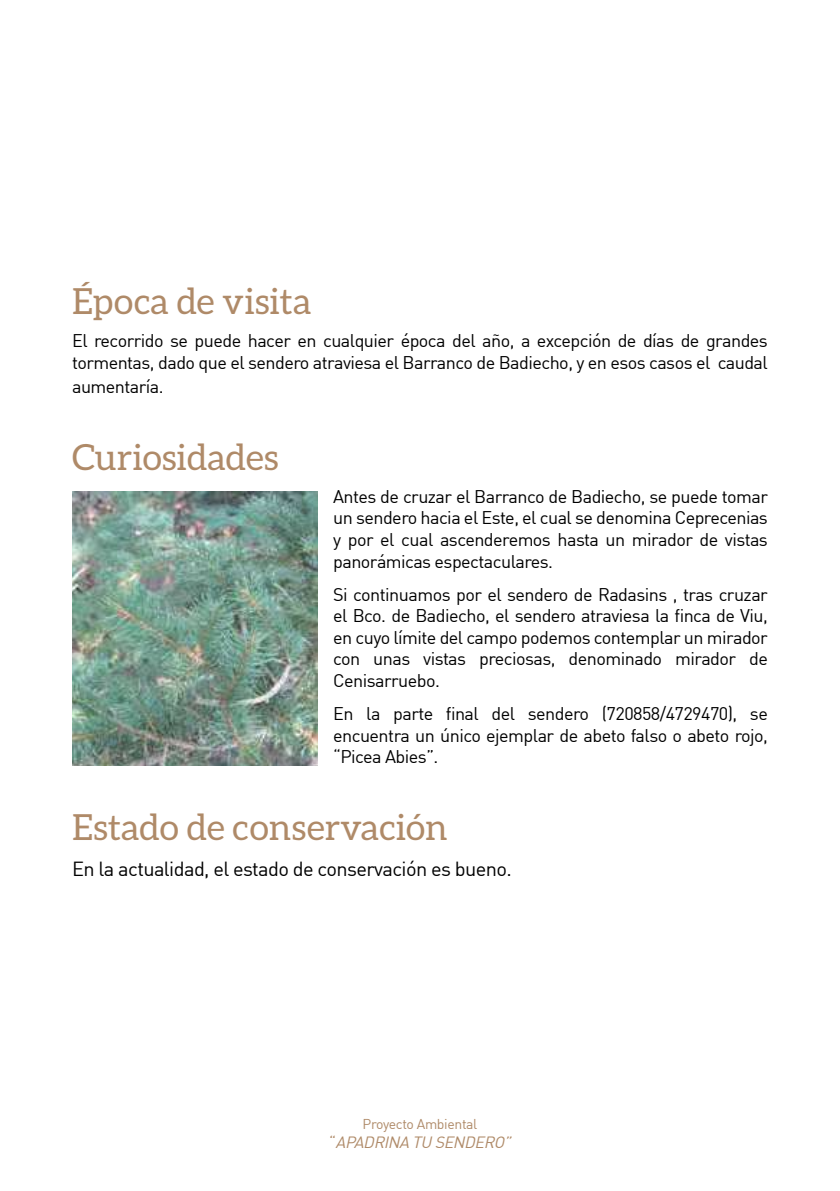
<style>
.page{position:relative;width:840px;height:1191px;background:#fff}
.page>*{position:absolute;margin:0;border:0;box-sizing:border-box;transform-origin:0 0}
.t1{font:36px "Aleo";color:#af8a68}
.t2{font:20px "DIN";letter-spacing:-.03em;color:#000}
.t3{font:18px/21.6px "DIN";letter-spacing:-.03em;color:#000;text-align:justify}
.t4{font:italic 16px "DIN";color:#af8a68}
.t5{font:14px "DIN";letter-spacing:-.025em;color:#af8a68}
.s1{font-style:normal}
</style>
<div class="page">
<img style="left:72px;top:492px;width:245px;height:273px">
<h1 class="t1" style="left:72px;top:281px;width:241px">Época de visita</h1>
<p class="t3" style="left:72px;top:329px;width:697px">El recorrido se puede hacer en cualquier época del año, a excepción de días de grandes tormentas, dado que el sendero atraviesa el Barranco de Badiecho, y en esos casos el caudal</p>
<p class="t3" style="left:72px;top:375px;width:93px">aumentaría.</p>
<h1 class="t1" style="left:72px;top:437px;width:208px">Curiosidades</h1>
<p class="t3" style="left:333px;top:485px;width:436px">Antes de cruzar el Barranco de Badiecho, se puede tomar un sendero hacia el Este, el cual se denomina Ceprecenias y por el cual ascenderemos hasta un mirador de vistas panorámicas espectaculares.</p>
<p class="t3" style="left:333px;top:583px;width:436px">Si continuamos por el sendero de Radasins , tras cruzar el Bco. de Badiecho, el sendero atraviesa la finca de Viu, en cuyo límite del campo podemos contemplar un mirador con unas vistas preciosas, denominado mirador de Cenisarruebo.</p>
<p class="t3" style="left:333px;top:702px;width:436px">En la parte final del sendero (720858/4729470), se encuentra un único ejemplar de abeto falso o abeto rojo, “Picea Abies”.</p>
<h1 class="t1" style="left:72px;top:807px;width:377px">Estado de conservación</h1>
<p class="t2" style="left:72px;top:856px;width:441px">En la actualidad, el estado de conservación es bueno.</p>
<p class="t5" style="left:362px;top:1114px;width:116px">Proyecto Ambiental</p>
<p class="t4" style="left:329px;top:1132px;width:187px"><span class="s1">“</span> APADRINA TU SENDERO”</p>
</div>
